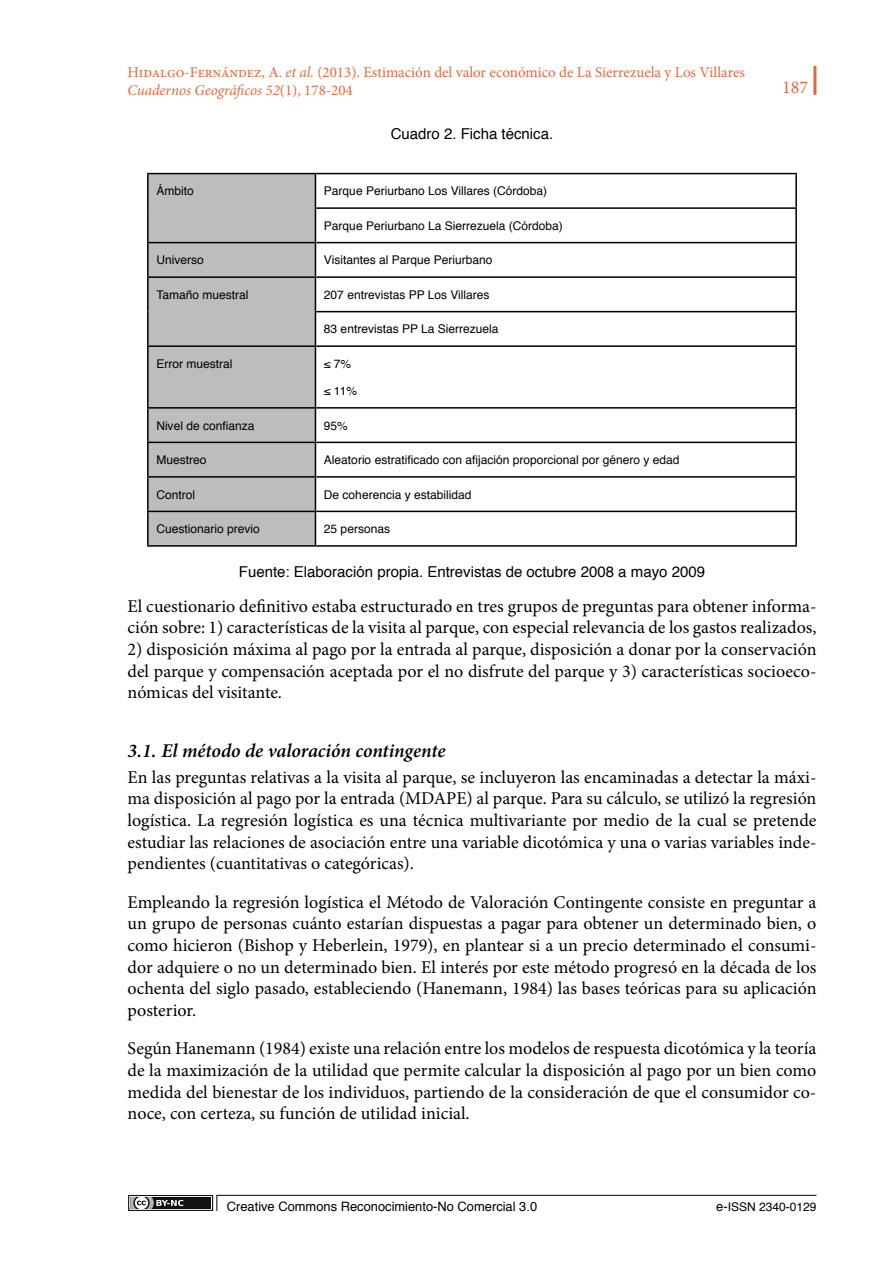
<style>
.page{position:relative;width:893px;height:1263px;background:#fff}
.page>*{position:absolute;margin:0;border:0;box-sizing:border-box;transform-origin:0 0}
.t1{font:italic 600 19.5px "Minion Pro";letter-spacing:-.005em;color:#000}
.t2{font:18px/21.6px "Minion Pro";color:#000;text-align:justify}
.t3{font:18px "Minion Pro";color:#ea663b}
.t4{font:15px/18px "Minion Pro";color:#ea663b}
.t5{font:15px "Helvetica";color:#000}
.t6{font:12.9px "Helvetica";color:#000}
.t7{font:12px "Helvetica";color:#000}
.s1{font-style:italic}
.s2{font-size:12.9px}
</style>
<div class="page">
<hr style="left:813px;top:66px;width:3px;height:29px;background:#ea663b">
<div style="left:128px;top:1195px;width:85px;height:16px;border:1px solid #111211"></div>
<div style="left:130px;top:1197px;width:81px;height:12px;background:#111211"></div>
<svg style="left:130px;top:1197px;width:53px;height:12px"></svg>
<svg style="left:216px;top:1194px;width:601px;height:17px"></svg>
<div style="left:149px;top:174px;width:166px;height:371px;background:#bbbdbe"></div>
<hr style="left:316px;top:173px;width:481px;height:1px;background:#000">
<hr style="left:795px;top:174px;width:2px;height:33px;background:#000">
<hr style="left:316px;top:207px;width:481px;height:2px;background:#000">
<hr style="left:795px;top:209px;width:2px;height:33px;background:#000">
<hr style="left:316px;top:242px;width:481px;height:1px;background:#000">
<hr style="left:795px;top:243px;width:2px;height:33px;background:#000">
<hr style="left:316px;top:276px;width:481px;height:2px;background:#000">
<hr style="left:795px;top:278px;width:2px;height:33px;background:#000">
<hr style="left:316px;top:311px;width:481px;height:1px;background:#000">
<hr style="left:795px;top:312px;width:2px;height:33px;background:#000">
<hr style="left:316px;top:345px;width:481px;height:2px;background:#000">
<hr style="left:795px;top:347px;width:2px;height:60px;background:#000">
<hr style="left:316px;top:407px;width:481px;height:2px;background:#000">
<hr style="left:795px;top:409px;width:2px;height:33px;background:#000">
<hr style="left:316px;top:442px;width:481px;height:1px;background:#000">
<hr style="left:795px;top:443px;width:2px;height:33px;background:#000">
<hr style="left:316px;top:476px;width:481px;height:2px;background:#000">
<hr style="left:795px;top:478px;width:2px;height:33px;background:#000">
<hr style="left:316px;top:511px;width:481px;height:1px;background:#000">
<hr style="left:795px;top:512px;width:2px;height:33px;background:#000">
<hr style="left:316px;top:545px;width:481px;height:2px;background:#000">
<hr style="left:147px;top:242px;width:169px;height:1px;background:#000">
<hr style="left:147px;top:276px;width:169px;height:2px;background:#000">
<hr style="left:147px;top:345px;width:169px;height:2px;background:#000">
<hr style="left:147px;top:407px;width:169px;height:2px;background:#000">
<hr style="left:147px;top:442px;width:169px;height:1px;background:#000">
<hr style="left:147px;top:476px;width:169px;height:2px;background:#000">
<hr style="left:147px;top:511px;width:169px;height:1px;background:#000">
<hr style="left:147px;top:173px;width:169px;height:1px;background:#000">
<hr style="left:147px;top:174px;width:2px;height:34px;background:#000">
<hr style="left:315px;top:174px;width:1px;height:34px;background:#000">
<hr style="left:147px;top:208px;width:2px;height:34px;background:#000">
<hr style="left:315px;top:208px;width:1px;height:34px;background:#000">
<hr style="left:147px;top:243px;width:2px;height:33px;background:#000">
<hr style="left:315px;top:243px;width:1px;height:33px;background:#000">
<hr style="left:147px;top:278px;width:2px;height:34px;background:#000">
<hr style="left:315px;top:278px;width:1px;height:34px;background:#000">
<hr style="left:147px;top:312px;width:2px;height:33px;background:#000">
<hr style="left:315px;top:312px;width:1px;height:33px;background:#000">
<hr style="left:147px;top:347px;width:2px;height:60px;background:#000">
<hr style="left:315px;top:347px;width:1px;height:60px;background:#000">
<hr style="left:147px;top:409px;width:2px;height:33px;background:#000">
<hr style="left:315px;top:409px;width:1px;height:33px;background:#000">
<hr style="left:147px;top:443px;width:2px;height:33px;background:#000">
<hr style="left:315px;top:443px;width:1px;height:33px;background:#000">
<hr style="left:147px;top:478px;width:2px;height:33px;background:#000">
<hr style="left:315px;top:478px;width:1px;height:33px;background:#000">
<hr style="left:147px;top:512px;width:2px;height:33px;background:#000">
<hr style="left:315px;top:512px;width:1px;height:33px;background:#000">
<hr style="left:147px;top:545px;width:169px;height:2px;background:#000">
<p class="t4" style="left:128px;top:63px;width:619px">Hidalgo-Fernández, A. <span class="s1">et al.</span> (2013). Estimación del valor económico de La Sierrezuela y Los Villares<br><span class="s1">Cuadernos Geográficos 52</span>(1), 178-204</p>
<p class="t5" style="left:391px;top:122px;width:164px">Cuadro 2. Ficha técnica.</p>
<p class="t3" style="left:782px;top:75px;width:27px">187</p>
<p class="t7" style="left:156px;top:182px;width:39px">Ámbito</p>
<p class="t7" style="left:324px;top:182px;width:225px">Parque Periurbano Los Villares (Córdoba)</p>
<p class="t7" style="left:324px;top:216px;width:240px">Parque Periurbano La Sierrezuela (Córdoba)</p>
<p class="t7" style="left:156px;top:251px;width:49px">Universo</p>
<p class="t7" style="left:324px;top:251px;width:170px">Visitantes al Parque Periurbano</p>
<p class="t7" style="left:156px;top:285px;width:94px">Tamaño muestral</p>
<p class="t7" style="left:324px;top:285px;width:167px">207 entrevistas PP Los Villares</p>
<p class="t7" style="left:324px;top:320px;width:176px">83 entrevistas PP La Sierrezuela</p>
<p class="t7" style="left:156px;top:354px;width:78px">Error muestral</p>
<p class="t7" style="left:324px;top:354px;width:29px">≤ 7%</p>
<p class="t7" style="left:324px;top:382px;width:35px">≤ 11%</p>
<p class="t7" style="left:156px;top:416px;width:100px">Nivel de confianza</p>
<p class="t7" style="left:324px;top:416px;width:26px">95%</p>
<p class="t7" style="left:156px;top:451px;width:52px">Muestreo</p>
<p class="t7" style="left:324px;top:451px;width:357px">Aleatorio estratificado con afijación proporcional por género y edad</p>
<p class="t7" style="left:156px;top:485px;width:40px">Control</p>
<p class="t7" style="left:324px;top:485px;width:149px">De coherencia y estabilidad</p>
<p class="t7" style="left:156px;top:520px;width:105px">Cuestionario previo</p>
<p class="t7" style="left:324px;top:520px;width:68px">25 personas</p>
<p class="t5" style="left:239px;top:561px;width:468px">Fuente: Elaboración propia. Entrevistas de octubre 2008 a mayo 2009</p>
<p class="t2" style="left:128px;top:595px;width:690px">El cuestionario definitivo estaba estructurado en tres grupos de preguntas para obtener informa&shy;ción sobre: 1) características de la visita al parque, con especial relevancia de los gastos realizados,</p>
<p class="t2" style="left:128px;top:638px;width:690px">2) disposición máxima al pago por la entrada al parque, disposición a donar por la conservación del parque y compensación aceptada por el no disfrute del parque y 3) características socioeco&shy;nómicas del visitante.</p>
<p class="t1" style="left:128px;top:737px;width:319px">3.1. El método de valoración contingente</p>
<p class="t2" style="left:128px;top:766px;width:690px">En las preguntas relativas a la visita al parque, se incluyeron las encaminadas a detectar la máxi&shy;ma disposición al pago por la entrada (MDAPE) al parque. Para su cálculo, se utilizó la regresión logística. La regresión logística es una técnica multivariante por medio de la cual se pretende estudiar las relaciones de asociación entre una variable dicotómica y una o varias variables inde&shy;pendientes (cuantitativas o categóricas).</p>
<p class="t2" style="left:128px;top:891px;width:690px">Empleando la regresión logística el Método de Valoración Contingente consiste en preguntar a un grupo de personas cuánto estarían dispuestas a pagar para obtener un determinado bien, o como hicieron (Bishop y Heberlein, 1979), en plantear si a un precio determinado el consumi&shy;dor adquiere o no un determinado bien. El interés por este método progresó en la década de los ochenta del siglo pasado, estableciendo (Hanemann, 1984) las bases teóricas para su aplicación posterior.</p>
<p class="t2" style="left:128px;top:1038px;width:690px">Según Hanemann (1984) existe una relación entre los modelos de respuesta dicotómica y la teoría de la maximización de la utilidad que permite calcular la disposición al pago por un bien como medida del bienestar de los individuos, partiendo de la consideración de que el consumidor co&shy;noce, con certeza, su función de utilidad inicial.</p>
<p class="t6" style="left:227px;top:1196px;width:312px">Creative Commons Reconocimiento-No Comercial 3.0</p>
<p class="t7" style="left:716px;top:1197px;width:102px"><span class="s2">e-</span>ISSN 2340-0129</p>
</div>
